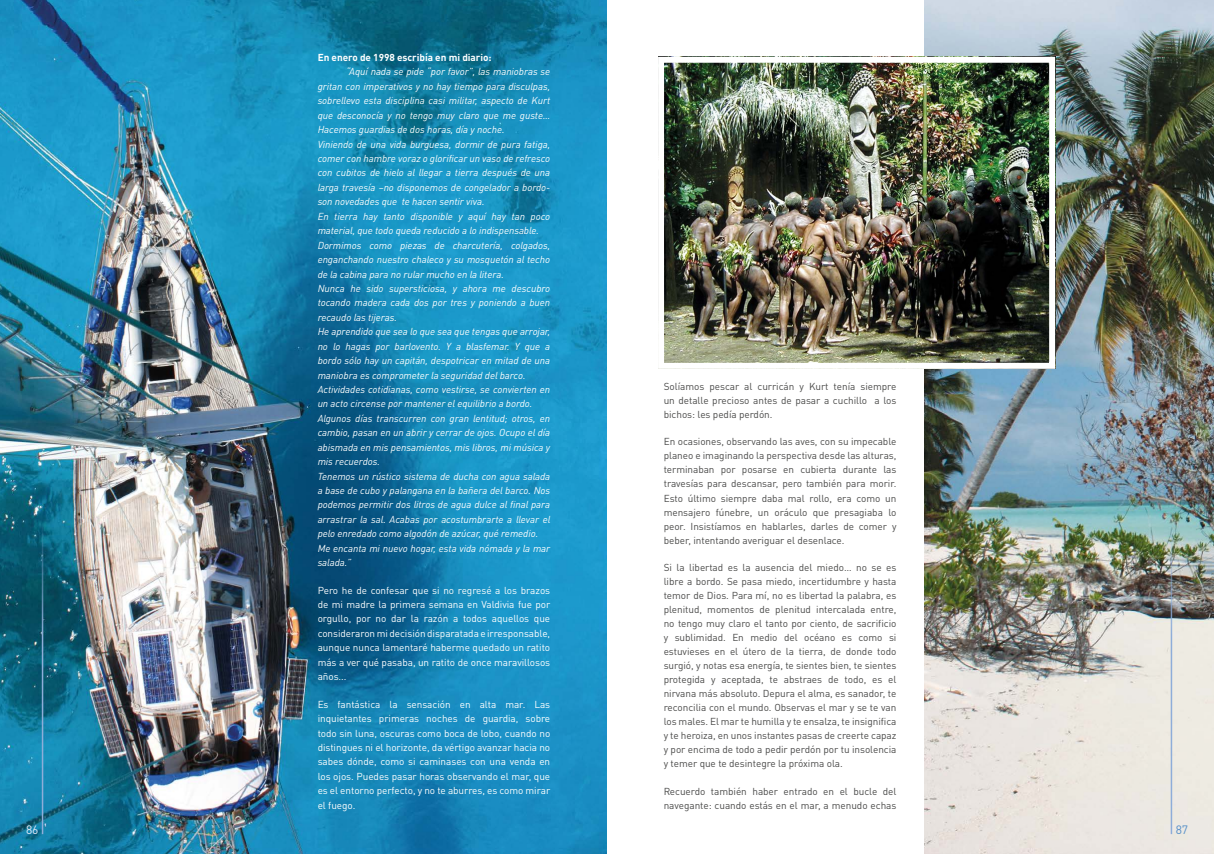
<style>
.page{position:relative;width:1214px;height:854px;background:#fff}
.page>*{position:absolute;margin:0;border:0;box-sizing:border-box;transform-origin:0 0}
.t1{font:12px "DIN Pro";color:#e4eaf7}
.t2{font:12px "DIN Pro";color:#548ec8}
.t3{font:italic 10px/14.4px "DIN Pro";letter-spacing:-.005em;color:#fff}
.t4{font:10px/14px "DIN Pro";letter-spacing:-.005em;color:#4a4a49;text-align:justify}
.t5{font:10px/14.4px "DIN Pro";letter-spacing:-.005em;color:#fff;text-align:justify}
.t6{font:700 10px "DIN Pro";letter-spacing:-.005em;color:#fff}
</style>
<div class="page">
<img style="left:0;top:0;width:607px;height:853px">
<img style="left:924px;top:0;width:289px;height:853px">
<img style="left:665px;top:64px;width:382px;height:298px">
<div style="left:658px;top:57px;width:396px;height:312px;border:6px solid #fff"></div>
<hr style="left:1170px;top:454px;width:1px;height:379px;background:#8eadd9">
<hr style="left:42px;top:454px;width:1px;height:379px;background:#8eadd9">
<p class="t6" style="left:317px;top:49px;width:175px">En enero de 1998 escribía en mi diario:</p>
<p class="t3" style="left:317px;top:64px;width:234px;text-indent:28px">“Aquí nada se pide “por favor”, las maniobras se gritan con imperativos y no hay tiempo para disculpas, sobrellevo esta disciplina casi militar, aspecto de Kurt que desconocía y no tengo muy claro que me guste… Hacemos guardias de dos horas, día y noche.<br>Viniendo de una vida burguesa, dormir de pura fatiga, comer con hambre voraz o glorificar un vaso de refresco con cubitos de hielo al llegar a tierra después de una larga travesía –no disponemos de congelador a bordo&shy;son novedades que te hacen sentir viva.<br>En tierra hay tanto disponible y aquí hay tan poco material, que todo queda reducido a lo indispensable.<br>Dormimos como piezas de charcutería, colgados, enganchando nuestro chaleco y su mosquetón al techo de la cabina para no rular mucho en la litera.<br>Nunca he sido supersticiosa, y ahora me descubro tocando madera cada dos por tres y poniendo a buen recaudo las tijeras.<br>He aprendido que sea lo que sea que tengas que arrojar, no lo hagas por barlovento. Y a blasfemar. Y que a bordo sólo hay un capitán, despotricar en mitad de una maniobra es comprometer la seguridad del barco.<br>Actividades cotidianas, como vestirse, se convierten en un acto circense por mantener el equilibrio a bordo.<br>Algunos días transcurren con gran lentitud; otros, en cambio, pasan en un abrir y cerrar de ojos. Ocupo el día abismada en mis pensamientos, mis libros, mi música y mis recuerdos.<br>Tenemos un rústico sistema de ducha con agua salada a base de cubo y palangana en la bañera del barco. Nos podemos permitir dos litros de agua dulce al final para arrastrar la sal. Acabas por acostumbrarte a llevar el pelo enredado como algodón de azúcar, qué remedio.<br>Me encanta mi nuevo hogar, esta vida nómada y la mar salada.”</p>
<p class="t5" style="left:317px;top:581px;width:234px">Pero he de confesar que si no regresé a los brazos de mi madre la primera semana en Valdivia fue por orgullo, por no dar la razón a todos aquellos que consideraron mi decisión disparatada e irresponsable, aunque nunca lamentaré haberme quedado un ratito más a ver qué pasaba, un ratito de once maravillosos años...</p>
<p class="t5" style="left:317px;top:695px;width:234px">Es fantástica la sensación en alta mar. Las inquietantes primeras noches de guardia, sobre todo sin luna, oscuras como boca de lobo, cuando no distingues ni el horizonte, da vértigo avanzar hacia no sabes dónde, como si caminases con una venda en los ojos. Puedes pasar horas observando el mar, que es el entorno perfecto, y no te aburres, es como mirar el fuego.</p>
<p class="t4" style="left:663px;top:378px;width:234px">Solíamos pescar al curricán y Kurt tenía siempre un detalle precioso antes de pasar a cuchillo a los bichos: les pedía perdón.</p>
<p class="t4" style="left:663px;top:433px;width:234px">En ocasiones, observando las aves, con su impecable planeo e imaginando la perspectiva desde las alturas, terminaban por posarse en cubierta durante las travesías para descansar, pero también para morir.<br>Esto último siempre daba mal rollo, era como un mensajero fúnebre, un oráculo que presagiaba lo peor. Insistíamos en hablarles, darles de comer y beber, intentando averiguar el desenlace.</p>
<p class="t4" style="left:663px;top:559px;width:234px">Si la libertad es la ausencia del miedo… no se es libre a bordo. Se pasa miedo, incertidumbre y hasta temor de Dios. Para mí, no es libertad la palabra, es plenitud, momentos de plenitud intercalada entre, no tengo muy claro el tanto por ciento, de sacrificio y sublimidad. En medio del océano es como si estuvieses en el útero de la tierra, de donde todo surgió, y notas esa energía, te sientes bien, te sientes protegida y aceptada, te abstraes de todo, es el nirvana más absoluto. Depura el alma, es sanador, te reconcilia con el mundo. Observas el mar y se te van los males. El mar te humilla y te ensalza, te insignifica y te heroiza, en unos instantes pasas de creerte capaz y por encima de todo a pedir perdón por tu insolencia y temer que te desintegre la próxima ola.</p>
<p class="t4" style="left:663px;top:782px;width:234px">Recuerdo también haber entrado en el bucle del navegante: cuando estás en el mar, a menudo echas</p>
<p class="t1" style="left:26px;top:820px;width:14px">86</p>
<p class="t2" style="left:1175px;top:820px;width:14px">87</p>
</div>
